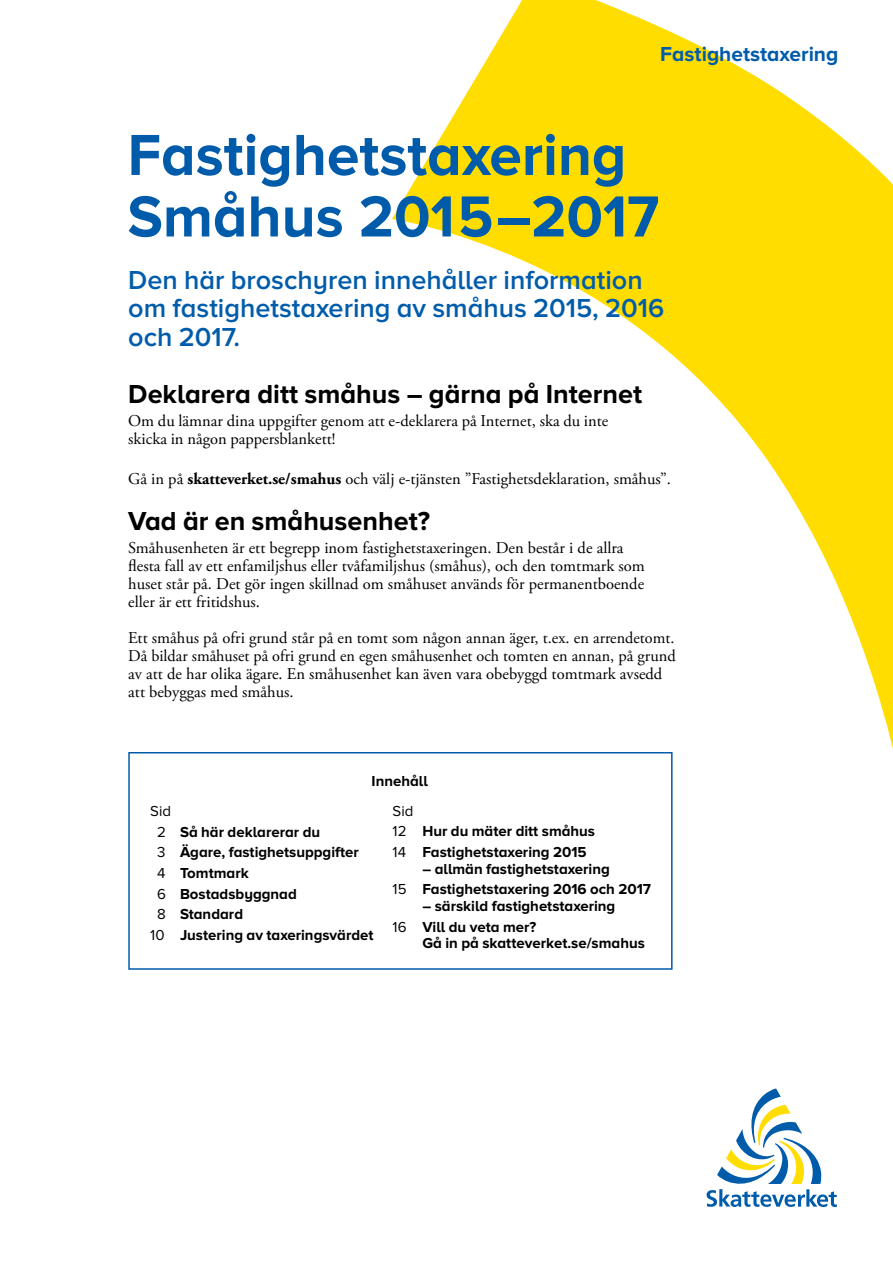
<style>
.page{position:relative;width:893px;height:1263px;background:#fff}
.page>*{position:absolute;margin:0;border:0;box-sizing:border-box;transform-origin:0 0}
.t1{font:700 60px/61.5px "Proxima Nova";color:#005cab}
.t2{font:600 27px/28.5px "Proxima Nova";color:#005cab}
.t3{font:700 27px "Proxima Nova";color:#000}
.t4{font:700 21px "Proxima Nova";color:#005cab}
.t5{font:16.5px/18px "Adobe Garamond Pro";color:#000}
.t6{font:700 15px/20.7px "Proxima Nova";color:#000}
.t7{font:15px "Proxima Nova";color:#000}
.s1{font-weight:700}
.s2{font-weight:400}
</style>
<div class="page">
<svg style="left:392px;top:0;width:501px;height:749px"></svg>
<div style="left:128px;top:752px;width:545px;height:218px;border:2px solid #005cab"></div>
<svg style="left:707px;top:1088px;width:130px;height:119px"></svg>
<p class="t4" style="left:660px;top:44px;width:180px">Fastighetstaxering</p>
<h1 class="t1" style="left:128px;top:127px;width:533px">Fastighetstaxering<br>Småhus 2015–2017</h1>
<h2 class="t2" style="left:128px;top:266px;width:537px">Den här broschyren innehåller information om fastighetstaxering av småhus 2015, 2016 och 2017.</h2>
<h2 class="t3" style="left:128px;top:382px;width:515px">Deklarera ditt småhus – gärna på Internet</h2>
<p class="t5" style="left:128px;top:412px;width:482px">Om du lämnar dina uppgifter genom att e-deklarera på Internet, ska du inte skicka in någon pappersblankett!</p>
<p class="t5" style="left:128px;top:470px;width:544px">Gå in på <span class="s1">skatteverket.se/smahus</span> och välj e-tjänsten ”Fastighetsdeklaration, småhus”.</p>
<h2 class="t3" style="left:128px;top:509px;width:303px">Vad är en småhusenhet?</h2>
<p class="t5" style="left:128px;top:539px;width:518px">Småhusenheten är ett begrepp inom fastighetstaxeringen. Den består i de allra flesta fall av ett enfamiljshus eller tvåfamiljshus (småhus), och den tomtmark som huset står på. Det gör ingen skillnad om småhuset används för permanentboende eller är ett fritidshus.</p>
<p class="t5" style="left:128px;top:629px;width:549px">Ett småhus på ofri grund står på en tomt som någon annan äger, t.ex. en arrendetomt.<br>Då bildar småhuset på ofri grund en egen småhusenhet och tomten en annan, på grund av att de har olika ägare. En småhusenhet kan även vara obebyggd tomtmark avsedd att bebyggas med småhus.</p>
<p class="t6" style="left:372px;top:771px;width:58px">Innehåll</p>
<p class="t6" style="left:393px;top:801px;width:204px"><span class="s2">Sid<br>12</span> Hur du mäter ditt småhus<br><span class="s2">14</span> Fastighetstaxering 2015</p>
<p class="t6" style="left:393px;top:859px;width:260px;text-indent:30px">– allmän fastighetstaxering<br><span class="s2">15</span> Fastighetstaxering 2016 och 2017</p>
<p class="t6" style="left:393px;top:896px;width:224px;text-indent:30px">– särskild fastighetstaxering<br><span class="s2">16</span> Vill du veta mer?</p>
<p class="t6" style="left:422px;top:933px;width:224px">Gå in på skatteverket.se/smahus</p>
<p class="t7" style="left:150px;top:804px;width:22px">Sid</p>
<p class="t6" style="left:157px;top:822px;width:164px"><span class="s2">2</span> Så här deklarerar du</p>
<p class="t6" style="left:157px;top:842px;width:203px"><span class="s2">3</span> Ägare, fastighetsuppgifter</p>
<p class="t6" style="left:157px;top:863px;width:93px"><span class="s2">4</span> Tomtmark</p>
<p class="t6" style="left:157px;top:884px;width:141px"><span class="s2">6</span> Bostadsbyggnad</p>
<p class="t6" style="left:157px;top:905px;width:87px"><span class="s2">8</span> Standard</p>
<p class="t6" style="left:150px;top:925px;width:225px"><span class="s2">10</span> Justering av taxeringsvärdet</p>
</div>
